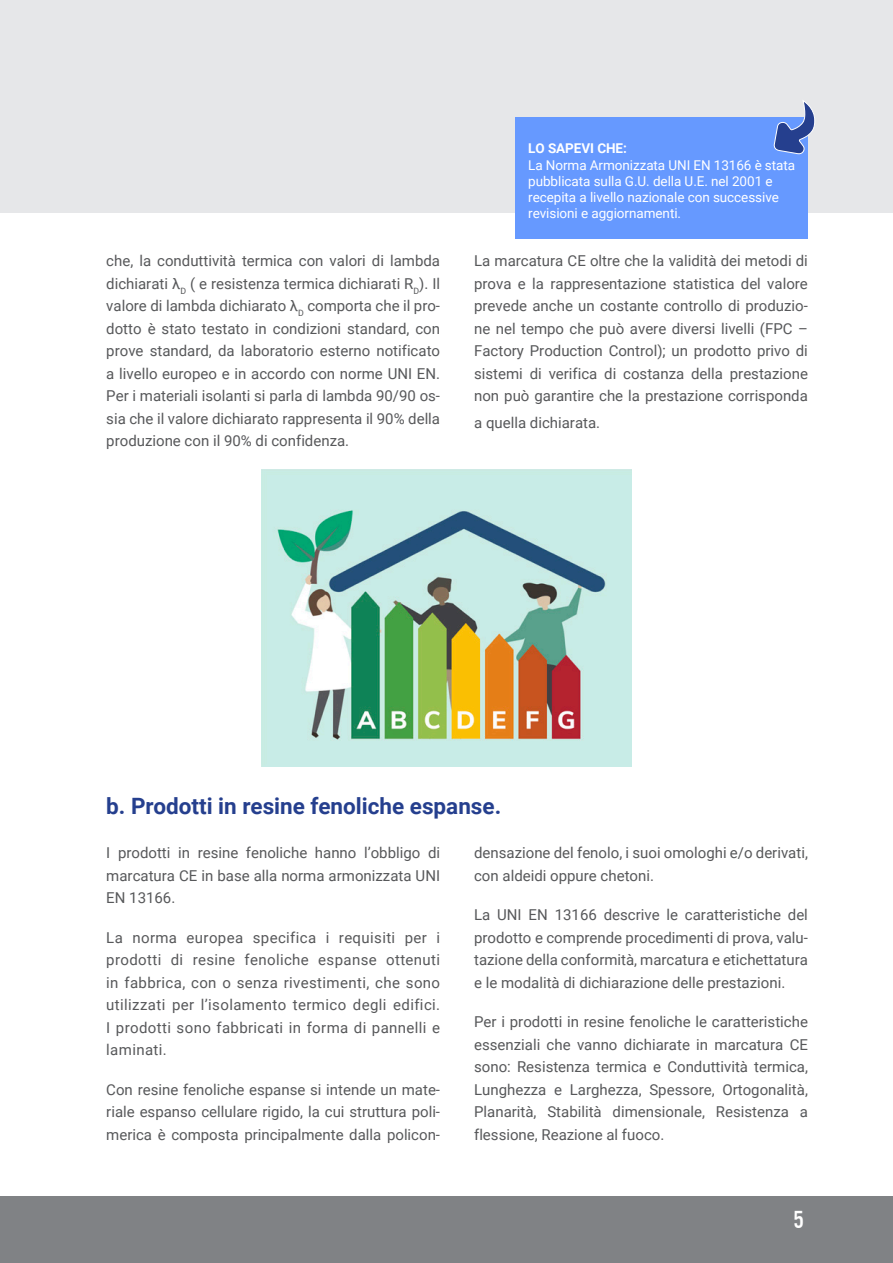
<style>
.page{position:relative;width:893px;height:1263px;background:#fff}
.page>*{position:absolute;margin:0;border:0;box-sizing:border-box;transform-origin:0 0}
.t1{font:25.5px "U.S.101";color:#fff}
.SOTTOTITOLO_2017{font:700 22.5px "Roboto";color:#253f8e}
.BODY_COPY_2017{font:15px/22.5px "Roboto";color:#57585a;text-align:justify}
.SOTTOTITOLO_2017-2{font:13.5px/16.2px "Roboto";letter-spacing:-.005em;color:#fff}
.s1{font-weight:700}
</style>
<div class="page">
<div style="left:0;top:0;width:893px;height:213px;background:#e6e7e9"></div>
<img style="left:261px;top:470px;width:371px;height:296px">
<div style="left:515px;top:117px;width:293px;height:122px;background:#69f"></div>
<svg style="left:774px;top:100px;width:41px;height:54px"></svg>
<div style="left:0;top:1196px;width:893px;height:67px;background:#808285"></div>
<p class="SOTTOTITOLO_2017-2" style="left:528px;top:140px;width:268px"><span class="s1">LO SAPEVI CHE:<br></span>La Norma Armonizzata UNI EN 13166 è stata pubblicata sulla G.U. della U.E. nel 2001 e recepita a livello nazionale con successive revisioni e aggiornamenti.</p>
<p class="BODY_COPY_2017" style="left:106px;top:249px;width:335px">che, la conduttività termica con valori di lambda dichiarati λ<sub>D</sub> ( e resistenza termica dichiarati R<sub>D</sub>). Il valore di lambda dichiarato λ<sub>D</sub> comporta che il pro&shy;dotto è stato testato in condizioni standard, con prove standard, da laboratorio esterno notificato a livello europeo e in accordo con norme UNI EN.<br>Per i materiali isolanti si parla di lambda 90/90 os&shy;sia che il valore dichiarato rappresenta il 90% della produzione con il 90% di confidenza.</p>
<p class="BODY_COPY_2017" style="left:474px;top:249px;width:335px">La marcatura CE oltre che la validità dei metodi di prova e la rappresentazione statistica del valore prevede anche un costante controllo di produzio&shy;ne nel tempo che può avere diversi livelli (FPC – Factory Production Control); un prodotto privo di sistemi di verifica di costanza della prestazione non può garantire che la prestazione corrisponda</p>
<p class="BODY_COPY_2017" style="left:474px;top:411px;width:128px">a quella dichiarata.</p>
<p class="SOTTOTITOLO_2017" style="left:106px;top:791px;width:396px">b. Prodotti in resine fenoliche espanse.</p>
<p class="BODY_COPY_2017" style="left:106px;top:841px;width:335px">I prodotti in resine fenoliche hanno l’obbligo di marcatura CE in base alla norma armonizzata UNI EN 13166.</p>
<p class="BODY_COPY_2017" style="left:106px;top:926px;width:335px">La norma europea specifica i requisiti per i prodotti di resine fenoliche espanse ottenuti in fabbrica, con o senza rivestimenti, che sono utilizzati per l’isolamento termico degli edifici.<br>I prodotti sono fabbricati in forma di pannelli e laminati.</p>
<p class="BODY_COPY_2017" style="left:106px;top:1078px;width:335px">Con resine fenoliche espanse si intende un mate&shy;riale espanso cellulare rigido, la cui struttura poli&shy;merica è composta principalmente dalla policon-</p>
<p class="BODY_COPY_2017" style="left:474px;top:841px;width:335px">densazione del fenolo, i suoi omologhi e/o derivati, con aldeidi oppure chetoni.</p>
<p class="BODY_COPY_2017" style="left:474px;top:903px;width:335px">La UNI EN 13166 descrive le caratteristiche del prodotto e comprende procedimenti di prova, valu&shy;tazione della conformità, marcatura e etichettatura e le modalità di dichiarazione delle prestazioni.</p>
<p class="BODY_COPY_2017" style="left:474px;top:1010px;width:335px">Per i prodotti in resine fenoliche le caratteristiche essenziali che vanno dichiarate in marcatura CE sono: Resistenza termica e Conduttività termica, Lunghezza e Larghezza, Spessore, Ortogonalità, Planarità, Stabilità dimensionale, Resistenza a flessione, Reazione al fuoco.</p>
<h1 class="t1" style="left:794px;top:1206px;width:12px">5</h1>
</div>
